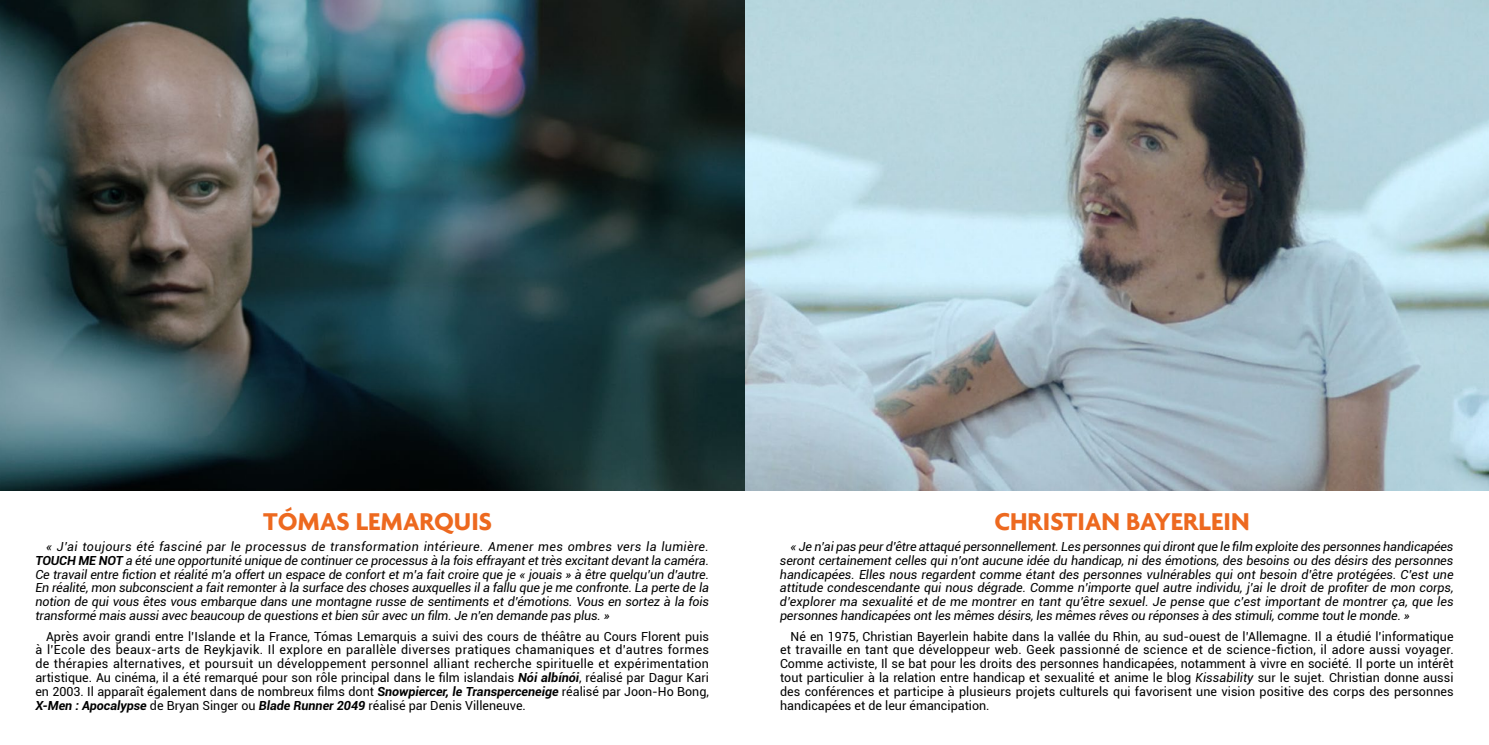
<style>
.page{position:relative;width:1489px;height:745px;background:#fff}
.page>*{position:absolute;margin:0;border:0;box-sizing:border-box;transform-origin:0 0}
.t1{font:700 26.25px "Agenda";color:#ed691f}
.t2{font:italic 12.5px/13.8px "Roboto";letter-spacing:-.01em;color:#000;text-align:justify}
.t3{font:12.5px/13.8px "Roboto";color:#000;text-align:justify}
.s1{font-weight:700}
.s2{font-weight:700;font-style:italic}
.s3{font-style:italic}
</style>
<div class="page">
<img style="left:0;top:0;width:1488px;height:490px">
<h1 class="t1" style="left:263px;top:505px;width:230px">TÓMAS LEMARQUIS</h1>
<p class="t2" style="left:35px;top:539px;width:675px;text-indent:11px">« J’ai toujours été fasciné par le processus de transformation intérieure. Amener mes ombres vers la lumière.<br><span class="s1">TOUCH ME NOT</span> a été une opportunité unique de continuer ce processus à la fois effrayant et très excitant devant la caméra.<br>Ce travail entre fiction et réalité m’a offert un espace de confort et m’a fait croire que je « jouais » à être quelqu’un d’autre.<br>En réalité, mon subconscient a fait remonter à la surface des choses auxquelles il a fallu que je me confronte. La perte de la notion de qui vous êtes vous embarque dans une montagne russe de sentiments et d’émotions. Vous en sortez à la fois transformé mais aussi avec beaucoup de questions et bien sûr avec un film. Je n’en demande pas plus. »</p>
<p class="t3" style="left:35px;top:628px;width:675px;text-indent:11px">Après avoir grandi entre l’Islande et la France, Tómas Lemarquis a suivi des cours de théâtre au Cours Florent puis à l’Ecole des beaux-arts de Reykjavik. Il explore en parallèle diverses pratiques chamaniques et d’autres formes de thérapies alternatives, et poursuit un développement personnel alliant recherche spirituelle et expérimentation artistique. Au cinéma, il a été remarqué pour son rôle principal dans le film islandais <span class="s2">Nói albínói</span>, réalisé par Dagur Kari en 2003. Il apparaît également dans de nombreux films dont <span class="s2">Snowpiercer, le Transperceneige</span> réalisé par Joon-Ho Bong, <span class="s2">X-Men : Apocalypse</span> de Bryan Singer ou <span class="s2">Blade Runner 2049</span> réalisé par Denis Villeneuve.</p>
<h1 class="t1" style="left:994px;top:505px;width:256px">CHRISTIAN BAYERLEIN</h1>
<p class="t2" style="left:780px;top:539px;width:675px;text-indent:11px">« Je n’ai pas peur d’être attaqué personnellement. Les personnes qui diront que le film exploite des personnes handicapées seront certainement celles qui n’ont aucune idée du handicap, ni des émotions, des besoins ou des désirs des personnes handicapées. Elles nous regardent comme étant des personnes vulnérables qui ont besoin d’être protégées. C’est une attitude condescendante qui nous dégrade. Comme n’importe quel autre individu, j’ai le droit de profiter de mon corps, d’explorer ma sexualité et de me montrer en tant qu’être sexuel. Je pense que c’est important de montrer ça, que les personnes handicapées ont les mêmes désirs, les mêmes rêves ou réponses à des stimuli, comme tout le monde. »</p>
<p class="t3" style="left:780px;top:628px;width:675px;text-indent:11px">Né en 1975, Christian Bayerlein habite dans la vallée du Rhin, au sud-ouest de l’Allemagne. Il a étudié l’informatique et travaille en tant que développeur web. Geek passionné de science et de science-fiction, il adore aussi voyager.<br>Comme activiste, Il se bat pour les droits des personnes handicapées, notamment à vivre en société. Il porte un intérêt tout particulier à la relation entre handicap et sexualité et anime le blog <span class="s3">Kissability</span> sur le sujet. Christian donne aussi des conférences et participe à plusieurs projets culturels qui favorisent une vision positive des corps des personnes handicapées et de leur émancipation.</p>
</div>
